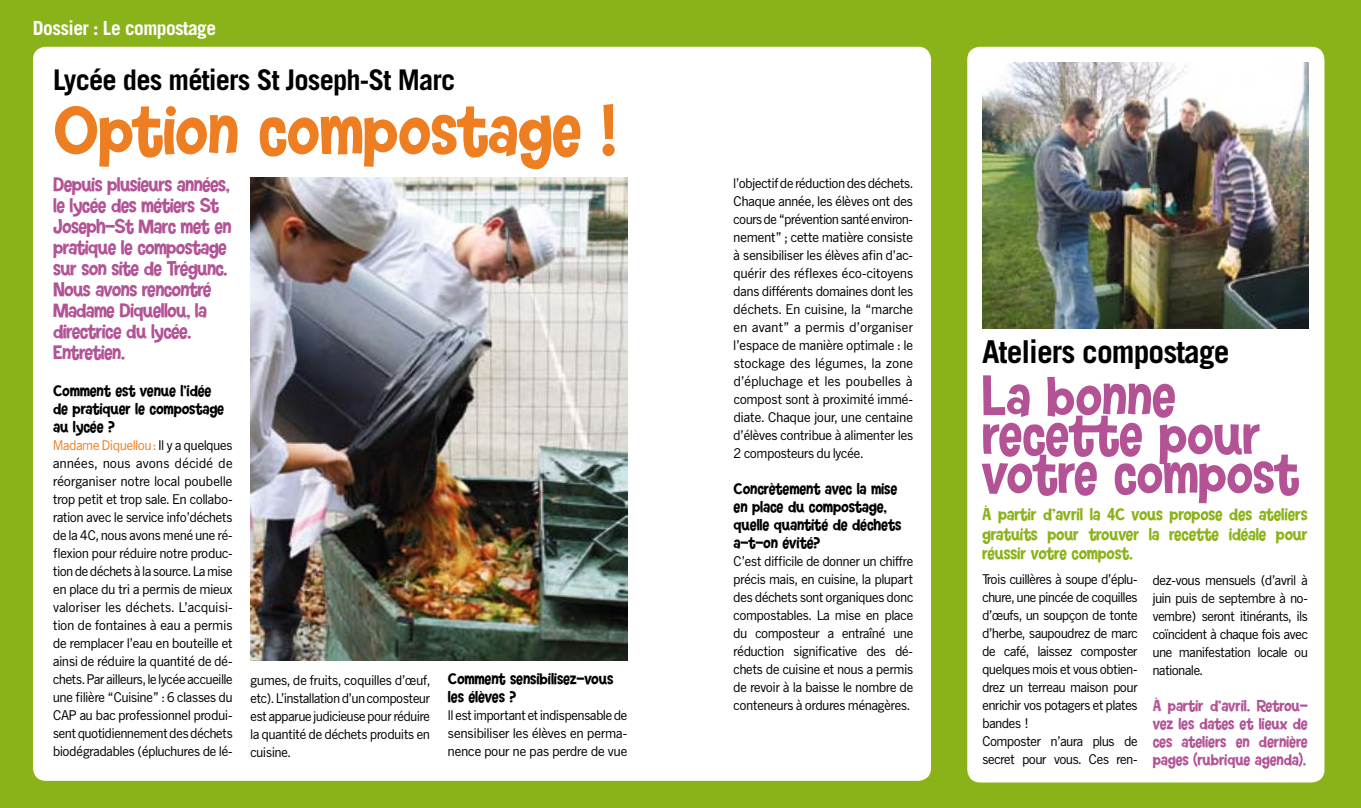
<style>
.page{position:relative;width:1361px;height:808px;background:#8ab319}
.page>*{position:absolute;margin:0;border:0;box-sizing:border-box;transform-origin:0 0}
.t1{font:78px "Eyeful";letter-spacing:-.01em;color:#ee7e22}
.t2{font:63px "Eyeful";letter-spacing:-.01em;color:#b35396}
.t3{font:700 31.5px "Trade Gothic";letter-spacing:-.03em;color:#000}
.t4{font:700 28.5px "Trade Gothic";letter-spacing:-.03em;color:#000}
.t5{font:22.5px/21px "Eyeful";letter-spacing:-.03em;color:#b35396}
.t6{font:19.5px/19.5px "Eyeful";letter-spacing:-.01em;color:#8ab319;text-align:justify}
.t7{font:700 19.5px "Trade Gothic";letter-spacing:-.03em;color:#fff}
.t8{font:18px/18px "Eyeful";letter-spacing:-.01em;color:#000}
.t9{font:18px/18px "Eyeful";letter-spacing:-.01em;color:#b35396;text-align:justify}
.t10{font:13.5px/18px "Trade Express";letter-spacing:-.01em;color:#000;text-align:justify}
.s1{color:#ee7e22}
</style>
<div class="page">
<div style="left:33px;top:47px;width:898px;height:734px;background:#fff;border-radius:13px"></div>
<div style="left:967px;top:47px;width:357px;height:735px;background:#fff;border-radius:13px"></div>
<img style="left:250px;top:178px;width:377px;height:483px">
<img style="left:982px;top:63px;width:326px;height:265px">
<h3 class="t7" style="left:33px;top:16px;width:185px">Dossier : Le compostage</h3>
<h3 class="t4" style="left:53px;top:63px;width:404px">Lycée des métiers St Joseph-St Marc</h3>
<h1 class="t1" style="left:53px;top:92px;width:564px">Option compostage !</h1>
<h3 class="t5" style="left:53px;top:174px;width:180px">Depuis plusieurs années, le lycée des métiers St<br>Joseph-St Marc met en pratique le compostage sur son site de Trégunc.<br>Nous avons rencontré<br>Madame Diquellou, la directrice du lycée.<br>Entretien.</h3>
<h3 class="t8" style="left:53px;top:382px;width:173px">Comment est venue l’idée de pratiquer le compostage au lycée ?</h3>
<p class="t10" style="left:53px;top:436px;width:181px"><span class="s1">Madame Diquellou :</span> Il y a quelques années, nous avons décidé de réorganiser notre local poubelle trop petit et trop sale. En collabo&shy;ration avec le service info’déchets de la 4C, nous avons mené une ré&shy;flexion pour réduire notre produc&shy;tion de déchets à la source. La mise en place du tri a permis de mieux valoriser les déchets. L’acquisi&shy;tion de fontaines à eau a permis de remplacer l’eau en bouteille et ainsi de réduire la quantité de dé&shy;chets. Par ailleurs, le lycée accueille une filière “Cuisine” : 6 classes du CAP au bac professionnel produi&shy;sent quotidiennement des déchets biodégradables (épluchures de lé-</p>
<p class="t10" style="left:250px;top:671px;width:181px">gumes, de fruits, coquilles d’œuf, etc). L’installation d’un composteur est apparue judicieuse pour réduire la quantité de déchets produits en cuisine.</p>
<h3 class="t8" style="left:448px;top:670px;width:167px">Comment sensibilisez-vous les élèves ?</h3>
<p class="t10" style="left:448px;top:706px;width:181px">Il est important et indispensable de sensibiliser les élèves en perma&shy;nence pour ne pas perdre de vue</p>
<p class="t10" style="left:733px;top:174px;width:181px">l’objectif de réduction des déchets.<br>Chaque année, les élèves ont des cours de “prévention santé environ&shy;nement” ; cette matière consiste à sensibiliser les élèves afin d’ac&shy;quérir des réflexes éco-citoyens dans différents domaines dont les déchets. En cuisine, la “marche en avant” a permis d’organiser l’espace de manière optimale : le stockage des légumes, la zone d’épluchage et les poubelles à compost sont à proximité immé&shy;diate. Chaque jour, une centaine d’élèves contribue à alimenter les 2 composteurs du lycée.</p>
<h3 class="t8" style="left:733px;top:480px;width:169px">Concrètement avec la mise en place du compostage, quelle quantité de déchets a-t-on évité?</h3>
<p class="t10" style="left:733px;top:552px;width:181px">C’est difficile de donner un chiffre précis mais, en cuisine, la plupart des déchets sont organiques donc compostables. La mise en place du composteur a entraîné une réduction significative des dé&shy;chets de cuisine et nous a permis de revoir à la baisse le nombre de conteneurs à ordures ménagères.</p>
<h3 class="t3" style="left:982px;top:333px;width:249px">Ateliers compostage</h3>
<h2 class="t2" style="left:981px;top:365px;width:196px">La bonne</h2>
<h2 class="t2" style="left:981px;top:404px;width:280px">recette pour</h2>
<h2 class="t2" style="left:981px;top:443px;width:319px">votre compost</h2>
<h3 class="t6" style="left:982px;top:505px;width:327px">À partir d’avril la 4C vous propose des ateliers gratuits pour trouver la recette idéale pour réussir votre compost.</h3>
<p class="t10" style="left:982px;top:570px;width:157px;text-align:left">Trois cuillères à soupe d’éplu&shy;chure, une pincée de coquilles d’œufs, un soupçon de tonte d’herbe, saupoudrez de marc de café, laissez composter quelques mois et vous obtien&shy;drez un terreau maison pour enrichir vos potagers et plates bandes !<br>Composter n’aura plus de secret pour vous. Ces ren-</p>
<p class="t10" style="left:1152px;top:571px;width:157px">dez-vous mensuels (d’avril à juin puis de septembre à no&shy;vembre) seront itinérants, ils coïncident à chaque fois avec une manifestation locale ou nationale.</p>
<h3 class="t9" style="left:1152px;top:697px;width:157px">À partir d’avril. Retrou&shy;vez les dates et lieux de ces ateliers en dernière pages (rubrique agenda).</h3>
</div>
